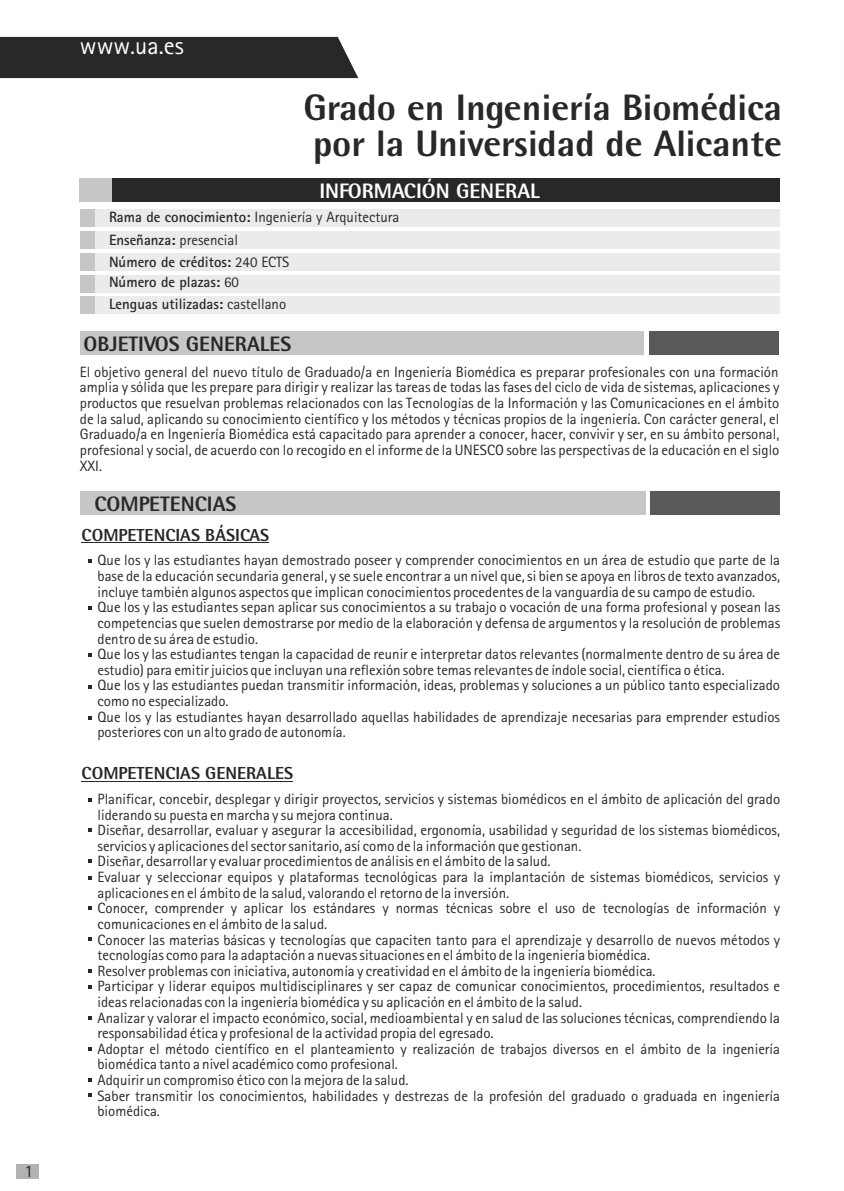
<style>
.page{position:relative;width:844px;height:1191px;background:#fff}
.page>*{position:absolute;margin:0;border:0;box-sizing:border-box;transform-origin:0 0}
.t1{font:700 36.93px/36.4px "Agfa Rotis Semisans Ex";color:#282828}
.t2{font:24.5px "Agfa Rotis Sans Serif";color:#fff}
.t3{font:700 21px "Agfa Rotis Semisans Ex";color:#282828}
.t4{font:700 21px "Agfa Rotis Semisans Ex";color:#fff}
.t5{font:700 17.5px "Agfa Rotis Semisans Ex";color:#282828}
.t6{font:17.5px "Agfa Rotis Sans Serif";color:#282828}
.t7{font:14.88px/15.6px "Agfa Rotis Sans Serif";color:#282828}
.t8{font:700 14.88px/21px "Agfa Rotis Sans Serif";color:#282828}
.s1{font-weight:700}
.s2{font-weight:400}
</style>
<div class="page">
<div style="left:80px;top:209px;width:700px;height:18px;background:#ebebeb"></div>
<div style="left:80px;top:209px;width:15px;height:18px;background:#c6c6c6"></div>
<div style="left:80px;top:231px;width:700px;height:18px;background:#ebebeb"></div>
<div style="left:80px;top:253px;width:700px;height:17px;background:#ebebeb"></div>
<div style="left:80px;top:275px;width:700px;height:17px;background:#ebebeb"></div>
<div style="left:80px;top:297px;width:700px;height:17px;background:#ebebeb"></div>
<div style="left:80px;top:231px;width:15px;height:18px;background:#c6c6c6"></div>
<div style="left:80px;top:253px;width:15px;height:17px;background:#c6c6c6"></div>
<div style="left:80px;top:275px;width:15px;height:17px;background:#c6c6c6"></div>
<div style="left:80px;top:297px;width:15px;height:17px;background:#c6c6c6"></div>
<div style="left:80px;top:331px;width:563px;height:24px;background:#c6c6c6"></div>
<div style="left:649px;top:331px;width:129px;height:23px;background:#595959"></div>
<div style="left:0;top:37px;width:358px;height:41px;background:#282828"></div>
<div style="left:80px;top:178px;width:699px;height:24px;background:#282828"></div>
<div style="left:80px;top:178px;width:32px;height:24px;background:#c6c6c6"></div>
<hr style="left:82px;top:542px;width:123px;height:1px;background:#282828">
<hr style="left:205px;top:542px;width:64px;height:1px;background:#282828">
<div style="left:80px;top:491px;width:565px;height:24px;background:#c6c6c6"></div>
<div style="left:650px;top:491px;width:130px;height:23px;background:#595959"></div>
<svg style="left:88px;top:559px;width:4px;height:4px"></svg>
<svg style="left:88px;top:606px;width:4px;height:3px"></svg>
<svg style="left:88px;top:685px;width:4px;height:3px"></svg>
<svg style="left:88px;top:716px;width:4px;height:3px"></svg>
<div style="left:16px;top:1164px;width:23px;height:14px;background:#b2b2b2"></div>
<svg style="left:88px;top:653px;width:4px;height:3px"></svg>
<hr style="left:82px;top:781px;width:211px;height:1px;background:#282828">
<svg style="left:88px;top:798px;width:4px;height:3px"></svg>
<svg style="left:88px;top:828px;width:4px;height:4px"></svg>
<svg style="left:88px;top:859px;width:4px;height:4px"></svg>
<svg style="left:88px;top:876px;width:4px;height:3px"></svg>
<svg style="left:88px;top:906px;width:4px;height:4px"></svg>
<svg style="left:88px;top:937px;width:4px;height:4px"></svg>
<svg style="left:88px;top:969px;width:4px;height:4px"></svg>
<svg style="left:88px;top:985px;width:4px;height:3px"></svg>
<svg style="left:88px;top:1016px;width:4px;height:3px"></svg>
<svg style="left:88px;top:1047px;width:4px;height:4px"></svg>
<svg style="left:88px;top:1078px;width:4px;height:4px"></svg>
<svg style="left:88px;top:1093px;width:4px;height:4px"></svg>
<p class="t6" style="left:24px;top:1165px;width:10px">1</p>
<h2 class="t2" style="left:80px;top:37px;width:105px">www.ua.es</h2>
<h1 class="t1" style="left:303px;top:93px;width:480px">Grado en Ingeniería Biomédica por la Universidad de Alicante</h1>
<h3 class="t4" style="left:319px;top:184px;width:222px">INFORMACIÓN GENERAL</h3>
<p class="t7" style="left:109px;top:206px;width:292px;line-height:23.4px"><span class="s1">Rama de conocimiento:</span> Ingeniería y Arquitectura<br><span class="s1">Enseñanza:</span> presencial</p>
<p class="t8" style="left:109px;top:253px;width:182px">Número de créditos: <span class="s2">240 ECTS<br></span>Número de plazas: <span class="s2">60<br></span>Lenguas utilizadas: <span class="s2">castellano</span></p>
<h3 class="t3" style="left:83px;top:337px;width:209px">OBJETIVOS GENERALES</h3>
<p class="t7" style="left:80px;top:365px;width:701px;text-align:justify">El objetivo general del nuevo título de Graduado/a en Ingeniería Biomédica es preparar profesionales con una formación amplia y sólida que les prepare para dirigir y realizar las tareas de todas las fases del ciclo de vida de sistemas, aplicaciones y productos que resuelvan problemas relacionados con las Tecnologías de la Información y las Comunicaciones en el ámbito de la salud, aplicando su conocimiento científico y los métodos y técnicas propios de la ingeniería. Con carácter general, el Graduado/a en Ingeniería Biomédica está capacitado para aprender a conocer, hacer, convivir y ser, en su ámbito personal, profesional y social, de acuerdo con lo recogido en el informe de la UNESCO sobre las perspectivas de la educación en el siglo XXI.</p>
<h3 class="t3" style="left:94px;top:497px;width:144px">COMPETENCIAS</h3>
<p class="t5" style="left:82px;top:529px;width:189px">COMPETENCIAS BÁSICAS</p>
<p class="t7" style="left:97px;top:554px;width:684px">Que los y las estudiantes hayan demostrado poseer y comprender conocimientos en un área de estudio que parte de la base de la educación secundaria general, y se suele encontrar a un nivel que, si bien se apoya en libros de texto avanzados, incluye también algunos aspectos que implican conocimientos procedentes de la vanguardia de su campo de estudio.<br>Que los y las estudiantes sepan aplicar sus conocimientos a su trabajo o vocación de una forma profesional y posean las competencias que suelen demostrarse por medio de la elaboración y defensa de argumentos y la resolución de problemas dentro de su área de estudio.<br>Que los y las estudiantes tengan la capacidad de reunir e interpretar datos relevantes (normalmente dentro de su área de estudio) para emitir juicios que incluyan una reflexión sobre temas relevantes de índole social, científica o ética.<br>Que los y las estudiantes puedan transmitir información, ideas, problemas y soluciones a un público tanto especializado como no especializado.<br>Que los y las estudiantes hayan desarrollado aquellas habilidades de aprendizaje necesarias para emprender estudios posteriores con un alto grado de autonomía.</p>
<p class="t5" style="left:82px;top:767px;width:213px">COMPETENCIAS GENERALES</p>
<p class="t7" style="left:97px;top:792px;width:684px">Planificar, concebir, desplegar y dirigir proyectos, servicios y sistemas biomédicos en el ámbito de aplicación del grado liderando su puesta en marcha y su mejora continua.<br>Diseñar, desarrollar, evaluar y asegurar la accesibilidad, ergonomía, usabilidad y seguridad de los sistemas biomédicos, servicios y aplicaciones del sector sanitario, así como de la información que gestionan.<br>Diseñar, desarrollar y evaluar procedimientos de análisis en el ámbito de la salud.<br>Evaluar y seleccionar equipos y plataformas tecnológicas para la implantación de sistemas biomédicos, servicios y aplicaciones en el ámbito de la salud, valorando el retorno de la inversión.<br>Conocer, comprender y aplicar los estándares y normas técnicas sobre el uso de tecnologías de información y comunicaciones en el ámbito de la salud.<br>Conocer las materias básicas y tecnologías que capaciten tanto para el aprendizaje y desarrollo de nuevos métodos y tecnologías como para la adaptación a nuevas situaciones en el ámbito de la ingeniería biomédica.<br>Resolver problemas con iniciativa, autonomía y creatividad en el ámbito de la ingeniería biomédica.<br>Participar y liderar equipos multidisciplinares y ser capaz de comunicar conocimientos, procedimientos, resultados e ideas relacionadas con la ingeniería biomédica y su aplicación en el ámbito de la salud.<br>Analizar y valorar el impacto económico, social, medioambiental y en salud de las soluciones técnicas, comprendiendo la responsabilidad ética y profesional de la actividad propia del egresado.<br>Adoptar el método científico en el planteamiento y realización de trabajos diversos en el ámbito de la ingeniería biomédica tanto a nivel académico como profesional.<br>Adquirir un compromiso ético con la mejora de la salud.<br>Saber transmitir los conocimientos, habilidades y destrezas de la profesión del graduado o graduada en ingeniería biomédica.</p>
</div>
